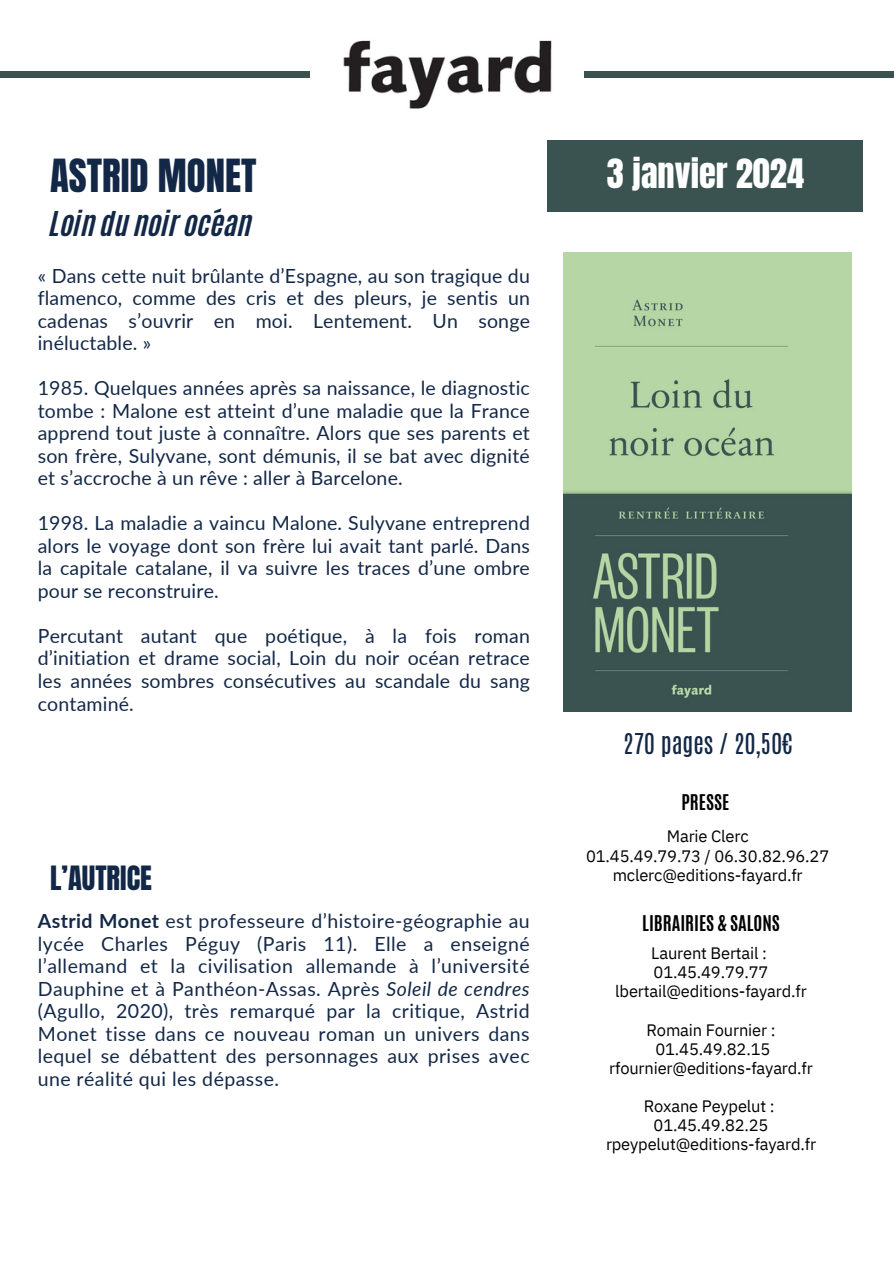
<style>
.page{position:relative;width:894px;height:1264px;background:#fff}
.page>*{position:absolute;margin:0;border:0;box-sizing:border-box;transform-origin:0 0}
.t1{font:38.85px "Anton";color:#132847}
.t2{font:34.5px "Anton";color:#fff}
.t3{font:28.65px "CA Generated";color:#132847}
.t4{font:28.5px "Anton";color:#132847}
.t5{font:24px "Antonio";color:#132847}
.t6{font:19.5px/22.5px "Lato";letter-spacing:.01em;color:#132847;text-align:justify}
.t7{font:700 18.15px "Antonio";color:#000}
.t8{font:16.5px "IBM Plex Sans";letter-spacing:-.01em;color:#000}
.s1{font-weight:700}
.s2{font-style:italic}
</style>
<div class="page">
<div style="left:0;top:71px;width:309px;height:7px;background:#3a5250"></div>
<div style="left:584px;top:71px;width:309px;height:7px;background:#3a5250"></div>
<div style="left:547px;top:140px;width:315px;height:71px;background:#3a5250"></div>
<img style="left:343px;top:40px;width:209px;height:69px">
<img style="left:563px;top:252px;width:288px;height:459px">
<p class="t1" style="left:50px;top:148px;width:208px">ASTRID MONET</p>
<p class="t3" style="left:50px;top:203px;width:204px">Loin du noir océan</p>
<p class="t6" style="left:38px;top:264px;width:493px">« Dans cette nuit brûlante d’Espagne, au son tragique du flamenco, comme des cris et des pleurs, je sentis un cadenas s’ouvrir en moi. Lentement. Un songe inéluctable. »</p>
<p class="t6" style="left:38px;top:376px;width:493px">1985. Quelques années après sa naissance, le diagnostic tombe : Malone est atteint d’une maladie que la France apprend tout juste à connaître. Alors que ses parents et son frère, Sulyvane, sont démunis, il se bat avec dignité et s’accroche à un rêve : aller à Barcelone.</p>
<p class="t6" style="left:38px;top:511px;width:493px">1998. La maladie a vaincu Malone. Sulyvane entreprend alors le voyage dont son frère lui avait tant parlé. Dans la capitale catalane, il va suivre les traces d’une ombre pour se reconstruire.</p>
<p class="t6" style="left:38px;top:624px;width:493px">Percutant autant que poétique, à la fois roman d’initiation et drame social, Loin du noir océan retrace les années sombres consécutives au scandale du sang contaminé.</p>
<p class="t4" style="left:50px;top:857px;width:103px">L’AUTRICE</p>
<p class="t6" style="left:38px;top:909px;width:493px"><span class="s1">Astrid Monet</span> est professeure d’histoire-géographie au lycée Charles Péguy (Paris 11). Elle a enseigné l’allemand et la civilisation allemande à l’université Dauphine et à Panthéon-Assas. Après <span class="s2">Soleil de cendres </span>(Agullo, 2020), très remarqué par la critique, Astrid Monet tisse dans ce nouveau roman un univers dans lequel se débattent des personnages aux prises avec une réalité qui les dépasse.</p>
<p class="t2" style="left:606px;top:149px;width:199px">3 janvier 2024</p>
<p class="t5" style="left:623px;top:727px;width:173px">270 PAGES / 20,50€</p>
<p class="t7" style="left:681px;top:789px;width:49px">PRESSE</p>
<p class="t8" style="left:666px;top:825px;width:83px">Marie Clerc</p>
<p class="t8" style="left:586px;top:844px;width:244px">01.45.49.79.73 / 06.30.82.96.27</p>
<p class="t8" style="left:612px;top:863px;width:191px">mclerc@editions-fayard.fr</p>
<p class="t7" style="left:642px;top:910px;width:139px">LIBRAIRIES &amp; SALONS</p>
<p class="t8" style="left:651px;top:942px;width:117px">Laurent Bertail :</p>
<p class="t8" style="left:653px;top:961px;width:116px">01.45.49.79.77</p>
<p class="t8" style="left:615px;top:980px;width:193px">lbertail@editions-fayard.fr</p>
<p class="t8" style="left:646px;top:1018px;width:130px">Romain Fournier :</p>
<p class="t8" style="left:655px;top:1037px;width:116px">01.45.49.82.15</p>
<p class="t8" style="left:609px;top:1057px;width:205px">rfournier@editions-fayard.fr</p>
<p class="t8" style="left:643px;top:1095px;width:132px">Roxane Peypelut :</p>
<p class="t8" style="left:653px;top:1114px;width:116px">01.45.49.82.25</p>
<p class="t8" style="left:605px;top:1133px;width:211px">rpeypelut@editions-fayard.fr</p>
</div>
